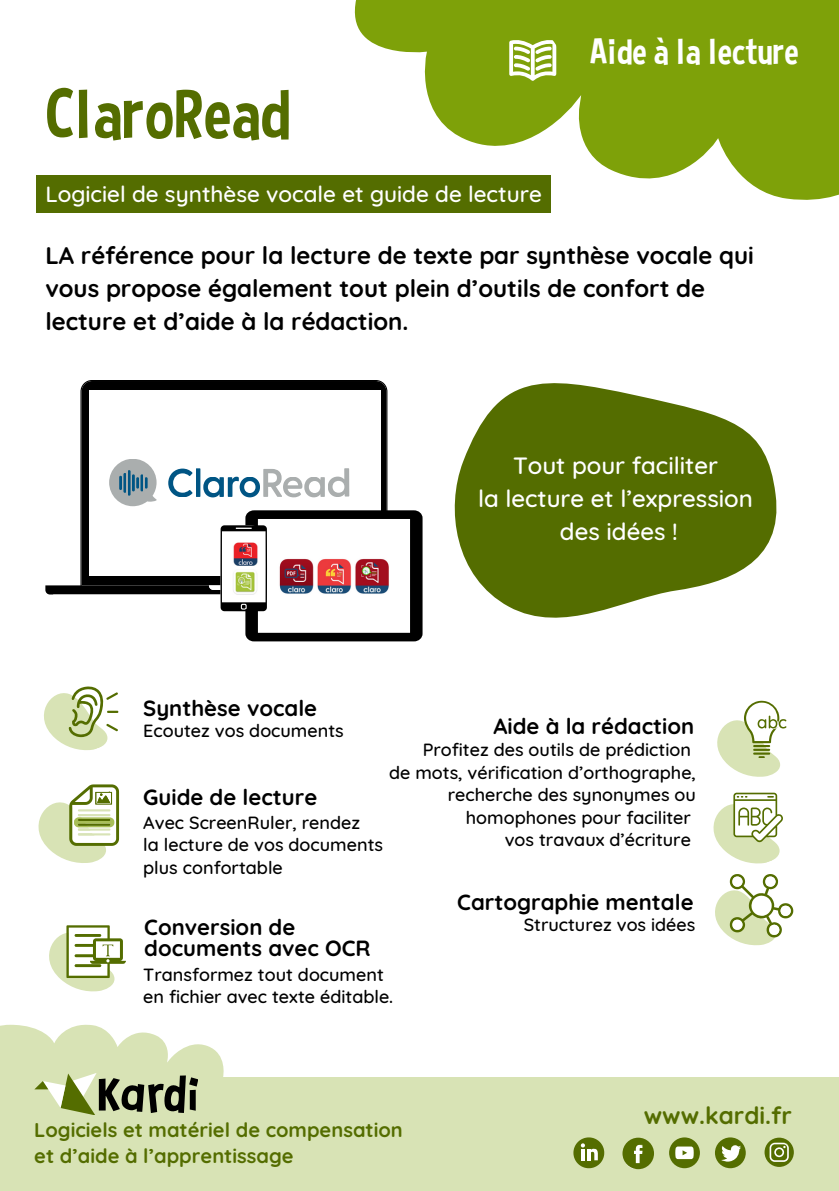
<style>
.page{position:relative;width:839px;height:1191px;background:#fff}
.page>*{position:absolute;margin:0;border:0;box-sizing:border-box;transform-origin:0 0}
.t1{font:70px "Curse Casual";color:#546d00}
.t2{font:36px "Curse Casual";color:#fff}
.t3{font:700 24px/33px "Quicksand";color:#000}
.t4{font:500 24px/33px "Quicksand";color:#fff;text-align:center}
.t5{font:700 24px "Quicksand";color:#546d00}
.t6{font:500 22.4px "Quicksand";color:#fff}
.t7{font:700 22px/21px "Quicksand";color:#000}
.t8{font:700 20px/25.6px "Quicksand";color:#546d00}
.t9{font:500 18px/22.4px "Quicksand";color:#000}
</style>
<div class="page">
<div style="left:0;top:1077px;width:838px;height:114px;background:#d8e3b5"></div>
<svg style="left:354px;top:0;width:484px;height:200px"></svg>
<svg style="left:573px;top:1137px;width:31px;height:31px"></svg>
<svg style="left:622px;top:1138px;width:32px;height:31px"></svg>
<svg style="left:764px;top:1138px;width:29px;height:29px"></svg>
<svg style="left:715px;top:1137px;width:30px;height:31px"></svg>
<svg style="left:669px;top:1137px;width:31px;height:31px"></svg>
<svg style="left:399px;top:383px;width:378px;height:259px;fill:#546d00"></svg>
<div style="left:36px;top:175px;width:515px;height:37px;background:#546d00"></div>
<svg style="left:0;top:1024px;width:224px;height:91px"></svg>
<svg style="left:189px;top:1077px;width:9px;height:10px"></svg>
<svg style="left:44px;top:686px;width:75px;height:65px"></svg>
<svg style="left:496px;top:24px;width:73px;height:73px;background:#97b339"></svg>
<svg style="left:49px;top:925px;width:77px;height:67px"></svg>
<svg style="left:38px;top:784px;width:81px;height:79px"></svg>
<svg style="left:713px;top:701px;width:80px;height:245px"></svg>
<svg style="left:45px;top:380px;width:377px;height:215px"></svg>
<div style="left:89px;top:390px;width:291px;height:185px;background:#fff"></div>
<svg style="left:53px;top:459px;width:369px;height:182px"></svg>
<h2 class="t1" style="left:45px;top:74px;width:246px">ClaroRead</h2>
<p class="t2" style="left:590px;top:31px;width:210px">Aide à la lecture</p>
<h1 class="t6" style="left:45px;top:179px;width:498px">Logiciel de synthèse vocale et guide de lecture</h1>
<h3 class="t3" style="left:45px;top:238px;width:710px">LA référence pour la lecture de texte par synthèse vocale qui vous propose également tout plein d’outils de confort de lecture et d’aide à la rédaction.</h3>
<p class="t4" style="left:478px;top:448px;width:276px">Tout pour faciliter<br>la lecture et l’expression des idées !</p>
<p class="t7" style="left:143px;top:697px;width:175px">Synthèse vocale</p>
<p class="t9" style="left:143px;top:719px;width:202px">Ecoutez vos documents</p>
<p class="t7" style="left:493px;top:715px;width:202px">Aide à la rédaction</p>
<h3 class="t9" style="left:422px;top:738px;width:270px">Profitez des outils de prédiction</h3>
<p class="t9" style="left:389px;top:761px;width:308px;text-align:right">de mots, vérification d’orthographe, recherche des synonymes ou homophones pour faciliter</p>
<p class="t9" style="left:504px;top:828px;width:188px">vos travaux d’écriture</p>
<p class="t7" style="left:143px;top:786px;width:176px">Guide de lecture</p>
<h3 class="t9" style="left:143px;top:811px;width:218px">Avec ScreenRuler, rendez</h3>
<p class="t9" style="left:143px;top:833px;width:241px">la lecture de vos documents plus confortable</p>
<h3 class="t7" style="left:144px;top:916px;width:228px">Conversion de documents avec OCR</h3>
<p class="t9" style="left:143px;top:963px;width:242px">Transformez tout document</p>
<p class="t9" style="left:143px;top:985px;width:251px">en fichier avec texte éditable.</p>
<h3 class="t8" style="left:34px;top:1117px;width:370px">Logiciels et matériel de compensation et d’aide à l’apprentissage</h3>
<p class="t7" style="left:457px;top:891px;width:238px">Cartographie mentale</p>
<p class="t9" style="left:523px;top:913px;width:173px">Structurez vos idées</p>
<p class="t5" style="left:643px;top:1100px;width:150px">www.kardi.fr</p>
</div>
